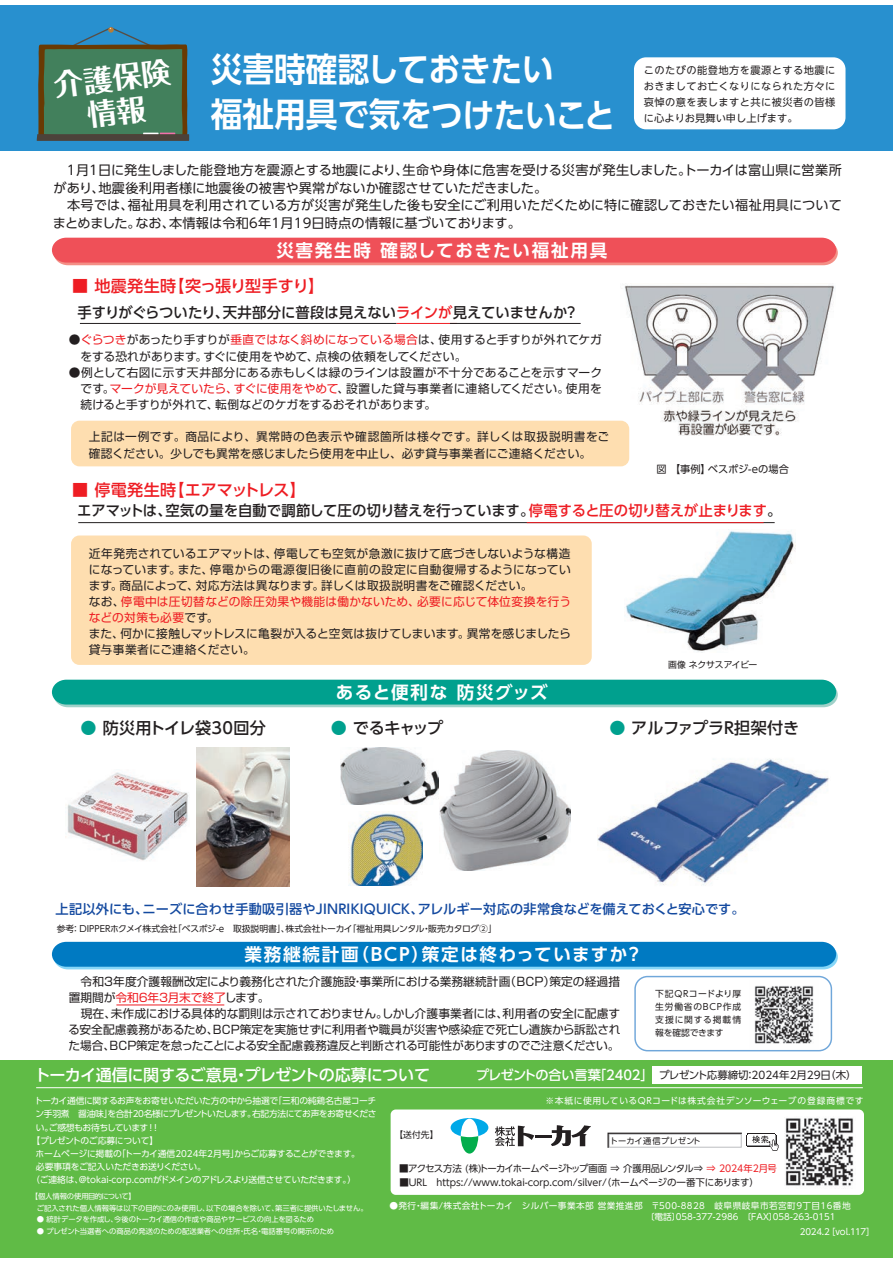
<style>
.page{position:relative;width:893px;height:1263px;background:#fff}
.page>*{position:absolute;margin:0;border:0;box-sizing:border-box;transform-origin:0 0}
.t1{font:33.6px/45.6px "UD Shin Go Pro De Bold 90 msp RKSJ H";letter-spacing:-.01em;color:#fff;scale:.94 1}
.t2{font:29.25px/33.6px "Folk Pro Bold 90 msp RKSJ H";color:#fff;text-align:center}
.t3{font:17.55px "UD Shin Go Pro De Bold 90 msp RKSJ H";letter-spacing:.095em;color:#fff}
.t4{font:16.05px "UD Shin Go Pro Medium 90 msp RKSJ H";letter-spacing:-.03em;color:#fff}
.t5{font:16.05px "UD Shin Go Pro Medium 90 msp RKSJ H";letter-spacing:-.01em;color:#231f20}
.t6{font:16.05px "UD Shin Go Pro Medium 90 msp RKSJ H";letter-spacing:.01em;color:#ee1d23}
.t7{font:16.05px "UD Shin Go Pro Medium 90 msp RKSJ H";letter-spacing:-.01em;color:#ee1d23}
.t8{font:16.05px "UD Shin Go Pro Medium 90 msp RKSJ H";letter-spacing:.02em;color:#231f20}
.t9{font:14.7px "UD Shin Go Pro Medium 90 msp RKSJ H";letter-spacing:-.01em;color:#231f20}
.t10{font:13.2px/17.5px "UD Shin Go Pro Regular 90 msp RKSJ H";letter-spacing:.005em;color:#231f20}
.t11{font:13.2px "UD Shin Go Pro Medium 90 msp RKSJ H";letter-spacing:.02em;color:#13499f}
.t12{font:13.2px "UD Shin Go Pro Medium 90 msp RKSJ H";letter-spacing:-.01em;color:#fff}
.t13{font:11.7px/16px "Shin Go Pro Regular 90 msp RKSJ H";letter-spacing:.005em;color:#231f20}
.t14{font:10.5px "UD Shin Go Pro Regular 90 msp RKSJ H";color:#231f20}
.t15{font:10.2px/16px "UD Shin Go NT Pro Regular 90 msp RKSJ H";letter-spacing:.04em;color:#231f20;text-align:justify}
.t16{font:10.2px "UD Shin Go Pro Regular 90 msp RKSJ H";letter-spacing:.005em;color:#231f20}
.t17{font:9.45px "UD Shin Go Pro Regular 90 msp RKSJ H";letter-spacing:-.01em;color:#231f20}
.t18{font:9.45px "UD Shin Go Pro Regular 90 msp RKSJ H";letter-spacing:-.055em;color:#231f20}
.t19{font:8.85px "UD Shin Go Pro Regular 90 msp RKSJ H";letter-spacing:-.03em;color:#fff}
.t20{font:8.85px/13.2px "UD Shin Go Pro Regular 90 msp RKSJ H";color:#231f20;text-align:justify}
.t21{font:8.85px "UD Shin Go Pro Regular 90 msp RKSJ H";letter-spacing:-.055em;color:#fff}
.t22{font:8.85px "UD Shin Go Pro Regular 90 msp RKSJ H";letter-spacing:.06em;color:#fff}
.t23{font:8.85px "Shin Go Pro Regular 90 msp RKSJ H";letter-spacing:-.015em;color:#231f20}
.t24{font:8.7px/11.6px "UD Shin Go Pro Regular 90 msp RKSJ H";letter-spacing:.045em;color:#fff}
.t25{font:8.7px "UD Shin Go Pro Regular 90 msp RKSJ H";letter-spacing:-.02em;color:#fff}
.t26{font:8.25px "UD Shin Go Pro Regular 90 msp RKSJ H";letter-spacing:.025em;color:#231f20}
.t27{font:7.35px/11.7px "UD Shin Go Pro Regular 90 msp RKSJ H";letter-spacing:-.005em;color:#fff}
.s1{color:#ee1d23}
.s2{color:#00a08e}
</style>
<div class="page">
<div style="left:0;top:5px;width:893px;height:145px;background:#2890cf"></div>
<div style="left:0;top:1060px;width:893px;height:198px;background:#60bb46"></div>
<hr style="left:78px;top:522px;width:697px;height:1px;background:#231f20">
<img style="left:620px;top:285px;width:214px;height:150px">
<svg style="left:38px;top:27px;width:150px;height:107px;background:#427b65"></svg>
<div style="left:37px;top:134px;width:152px;height:7px;background:#4c423a"></div>
<div style="left:652px;top:1066px;width:210px;height:17px;background:#fff"></div>
<hr style="left:36px;top:1087px;width:827px;height:1px;background:#fff">
<div style="left:391px;top:1110px;width:473px;height:85px;background:#fff;border-radius:5px"></div>
<svg style="left:607px;top:1133px;width:171px;height:18px"></svg>
<svg style="left:495px;top:1125px;width:96px;height:21px"></svg>
<svg style="left:451px;top:1118px;width:37px;height:36px"></svg>
<svg style="left:52px;top:238px;width:786px;height:27px;background:#ef575d"></svg>
<svg style="left:52px;top:680px;width:786px;height:27px;background:#10a594"></svg>
<svg style="left:52px;top:942px;width:786px;height:27px;background:#0d83c7"></svg>
<div style="left:71px;top:421px;width:558px;height:45px;background:#fedeb0;border-radius:8px"></div>
<hr style="left:396px;top:323px;width:61px;height:1px;background:#ee1d23">
<div style="left:634px;top:57px;width:211px;height:72px;background:#fff;border-radius:12px"></div>
<div style="left:71px;top:536px;width:521px;height:129px;background:#fedeb0;border-radius:8px"></div>
<img style="left:754px;top:986px;width:60px;height:58px">
<img style="left:784px;top:1117px;width:70px;height:69px">
<hr style="left:527px;top:522px;width:236px;height:1px;background:#ee1d23">
<hr style="left:116px;top:1005px;width:108px;height:1px;background:#ee1d23">
<div style="left:634px;top:976px;width:198px;height:75px;border:1px solid #70a7da;border-radius:12px"></div>
<hr style="left:80px;top:323px;width:316px;height:1px;background:#231f20">
<hr style="left:450px;top:323px;width:131px;height:1px;background:#231f20">
<img style="left:67px;top:772px;width:122px;height:89px">
<img style="left:439px;top:751px;width:132px;height:120px">
<img style="left:341px;top:748px;width:97px;height:56px">
<img style="left:348px;top:813px;width:74px;height:73px">
<img style="left:597px;top:759px;width:232px;height:126px">
<img style="left:196px;top:748px;width:93px;height:138px">
<img style="left:626px;top:529px;width:170px;height:123px">
<h2 class="t2" style="left:53px;top:73px;width:119px;rotate:-7deg">介護保険情報</h2>
<h1 class="t1" style="left:211px;top:51px;width:432px">災害時確認しておきたい<br>福祉用具で気をつけたいこと</h1>
<p class="t15" style="left:644px;top:63px;width:193px">このたびの能登地方を震源とする地震におきましてお亡くなりになられた方々に哀悼の意を表しますと共に被災者の皆様に心よりお見舞い申し上げます。</p>
<p class="t10" style="left:53px;top:163px;width:791px">　1月1日に発生しました能登地方を震源とする地震により、生命や身体に危害を受ける災害が発生しました。トーカイは富山県に営業所があり、地震後利用者様に地震後の被害や異常がないか確認させていただきました。<br>　本号では、福祉用具を利用されている方が災害が発生した後も安全にご利用いただくために特に確認しておきたい福祉用具についてまとめました。なお、本情報は令和6年1月19日時点の情報に基づいております。</p>
<h3 class="t3" style="left:276px;top:244px;width:332px">災害発生時 確認しておきたい福祉用具</h3>
<h3 class="t6" style="left:72px;top:280px;width:253px">■ 地震発生時【突っ張り型手すり】</h3>
<p class="t9" style="left:77px;top:307px;width:503px">手すりがぐらついたり、天井部分に普段は見えない<span class="s1">ラインが</span>見えていませんか？</p>
<p class="t13" style="left:81px;top:334px;width:523px;text-indent:-12px">●<span class="s1">ぐらつき</span>があったり手すりが<span class="s1">垂直ではなく斜めになっている場合</span>は、使用すると手すりが外れてケガをする恐れがあります。すぐに使用をやめて、点検の依頼をしてください。</p>
<p class="t13" style="left:81px;top:366px;width:523px;text-align:justify;text-indent:-12px">●例として右図に示す天井部分にある赤もしくは緑のラインは設置が不十分であることを示すマークです。<span class="s1">マークが見えていたら、すぐに使用をやめて</span>、設置した貸与事業者に連絡してください。使用を続けると手すりが外れて、転倒などのケガをするおそれがあります。</p>
<p class="t13" style="left:89px;top:431px;width:522px">上記は一例です。商品により、異常時の色表示や確認箇所は様々です。詳しくは取扱説明書をご確認ください。少しでも異常を感じましたら使用を中止し、必ず貸与事業者にご連絡ください。</p>
<h3 class="t7" style="left:72px;top:484px;width:235px">■ 停電発生時【エアマットレス】</h3>
<p class="t16" style="left:656px;top:466px;width:134px">図 【事例】ベスポジ-eの場合</p>
<p class="t9" style="left:77px;top:505px;width:706px">エアマットは、空気の量を自動で調節して圧の切り替えを行っています。<span class="s1">停電すると圧の切り替えが止まります</span>。</p>
<p class="t13" style="left:89px;top:547px;width:484px">近年発売されているエアマットは、停電しても空気が急激に抜けて底づきしないような構造になっています。また、停電からの電源復旧後に直前の設定に自動復帰するようになっています。商品によって、対応方法は異なります。詳しくは取扱説明書をご確認ください。<br>なお、<span class="s1">停電中は圧切替などの除圧効果や機能は働かないため、必要に応じて体位変換を行うなどの対策も必要</span>です。<br>また、何かに接触しマットレスに亀裂が入ると空気は抜けてしまいます。異常を感じましたら貸与事業者にご連絡ください。</p>
<h3 class="t3" style="left:336px;top:686px;width:213px">あると便利な 防災グッズ</h3>
<p class="t23" style="left:668px;top:661px;width:91px">画像 ネクサスアイビー</p>
<h3 class="t8" style="left:81px;top:722px;width:187px"><span class="s2">●</span> 防災用トイレ袋30回分</h3>
<h3 class="t5" style="left:331px;top:722px;width:114px"><span class="s2">●</span> でるキャップ</h3>
<h3 class="t5" style="left:609px;top:722px;width:191px"><span class="s2">●</span> アルファプラR担架付き</h3>
<p class="t11" style="left:56px;top:904px;width:690px">上記以外にも、ニーズに合わせ手動吸引器やJINRIKIQUICK、アレルギー対応の非常食などを備えておくと安心です。</p>
<p class="t20" style="left:57px;top:924px;width:442px">参考：DIPPERホクメイ株式会社「ベスポジ-e　取扱説明書」、株式会社トーカイ「福祉用具レンタル・販売カタログ②」</p>
<h3 class="t3" style="left:245px;top:948px;width:400px">業務継続計画（ＢＣＰ）策定は終わっていますか？</h3>
<p class="t13" style="left:68px;top:975px;width:554px">　令和3年度介護報酬改定により義務化された介護施設・事業所における業務継続計画（ＢＣＰ）策定の経過措置期間が<span class="s1">令和６年３月末で終了</span>します。<br>　現在、未作成における具体的な罰則は示されておりません。しかし介護事業者には、利用者の安全に配慮する安全配慮義務があるため、BCP策定を実施せずに利用者や職員が災害や感染症で死亡し遺族から訴訟された場合、BCP策定を怠ったことによる安全配慮義務違反と判断される可能性がありますのでご注意ください。</p>
<h3 class="t4" style="left:34px;top:1069px;width:397px">トーカイ通信に関するご意見・プレゼントの応募について</h3>
<p class="t12" style="left:476px;top:1071px;width:179px">プレゼントの合い言葉「2402」</p>
<p class="t20" style="left:655px;top:988px;width:87px">下記QRコードより厚生労働省のBCP作成支援に関する掲載情報を確認できます</p>
<p class="t14" style="left:659px;top:1071px;width:199px">プレゼント応募締切：2024年2月29日（木）</p>
<p class="t19" style="left:34px;top:1098px;width:343px">トーカイ通信に関するお声をお寄せいただいた方の中から抽選で「三和の純鶏名古屋コーチ</p>
<p class="t21" style="left:36px;top:1111px;width:342px">ン手羽煮 醤油味」を合計20名様にプレゼントいたします。右記方法にてお声をお寄せくださ</p>
<p class="t19" style="left:36px;top:1124px;width:125px">い。ご感想もお待ちしています！！</p>
<p class="t19" style="left:32px;top:1137px;width:128px">【プレゼントのご応募について】</p>
<p class="t19" style="left:36px;top:1150px;width:326px">ホームページに掲載の「トーカイ通信2024年2月号」からご応募することができます。</p>
<p class="t19" style="left:36px;top:1163px;width:172px">必要事項をご記入いただきお送りください。</p>
<p class="t19" style="left:31px;top:1177px;width:327px">（ご連絡は、＠tokai-corp.comがドメインのアドレスより送信させていただきます。）</p>
<p class="t27" style="left:37px;top:1191px;width:333px;text-indent:-6px">【個人情報の使用目的について】<br>ご記入された個人情報等は以下の目的にのみ使用し、以下の場合を除いて、第三者に提供いたしません。</p>
<p class="t27" style="left:37px;top:1215px;width:279px">● 統計データを作成し、今後のトーカイ通信の作成や商品やサービスの向上を図るため</p>
<p class="t27" style="left:37px;top:1226px;width:299px">● プレゼント当選者への商品の発送のための配送業者への住所・氏名・電話番号の開示のため</p>
<p class="t22" style="left:545px;top:1098px;width:320px">※本紙に使用しているQRコードは株式会社デンソーウェーブの登録商標です</p>
<p class="t20" style="left:394px;top:1130px;width:46px">【送付先】</p>
<p class="t18" style="left:399px;top:1165px;width:379px">■アクセス方法 (株)トーカイホームページトップ画面 ⇒ 介護用品レンタル⇒ <span class="s1">⇒ 2024年2月号</span></p>
<p class="t26" style="left:610px;top:1138px;width:92px">トーカイ通信プレゼント</p>
<p class="t17" style="left:399px;top:1179px;width:361px">■URL　https://www.tokai-corp.com/silver/（ホームページの一番下にあります）</p>
<p class="t24" style="left:646px;top:1201px;width:216px;text-indent:-256px">●発行・編集/株式会社トーカイ　シルバー事業本部 営業推進部　〒500-8828　岐阜県岐阜市若宮町9丁目16番地　〔電話〕058-377-2986　〔FAX〕058-263-0151</p>
<p class="t25" style="left:800px;top:1228px;width:76px">2024.2 ［vol.117］</p>
</div>
